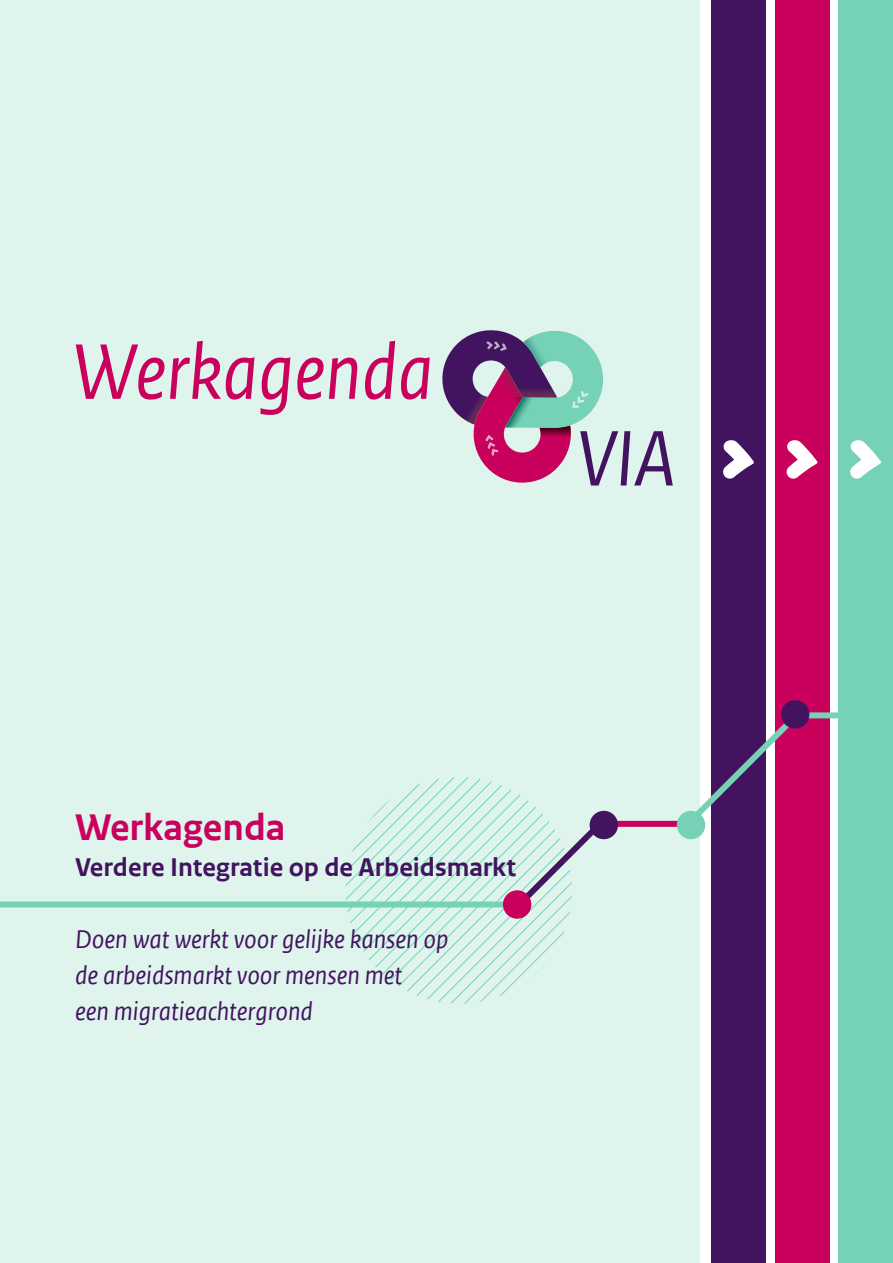
<style>
.page{position:relative;width:893px;height:1263px;background:#fff}
.page>*{position:absolute;margin:0;border:0;box-sizing:border-box;transform-origin:0 0}
.t1{font:italic 82.8px "Rijksoverheid Sans Text TT";color:#ca005d;scale:.94 1}
.t2{font:italic 82.8px "Rijksoverheid Sans Text TT";color:#42145f;scale:.94 1}
.t3{font:700 39px "Rijksoverheid Sans Text TT";color:#ca005d}
.t4{font:italic 27px/36px "Rijksoverheid Sans Text TT";color:#42145f}
.t5{font:700 27px "Rijksoverheid Sans Text TT";color:#42145f}
</style>
<div class="page">
<div style="left:0;top:0;width:699px;height:1263px;background:#def4ed"></div>
<svg style="left:345px;top:777px;width:225px;height:227px"></svg>
<div style="left:839px;top:0;width:54px;height:1263px;background:#76d2b6"></div>
<div style="left:775px;top:0;width:54px;height:1263px;background:#ca005d"></div>
<div style="left:712px;top:0;width:54px;height:1263px;background:#42145f"></div>
<svg style="left:442px;top:330px;width:162px;height:153px"></svg>
<svg style="left:723px;top:440px;width:31px;height:39px"></svg>
<svg style="left:786px;top:440px;width:32px;height:39px"></svg>
<svg style="left:850px;top:440px;width:31px;height:39px"></svg>
<div style="left:607px;top:821px;width:80px;height:6px;background:#ca005d"></div>
<svg style="left:512px;top:814px;width:97px;height:98px"></svg>
<div style="left:0;top:901px;width:509px;height:6px;background:#76d2b6"></div>
<div style="left:503px;top:890px;width:28px;height:29px;background:#ca005d;border-radius:50%"></div>
<div style="left:590px;top:811px;width:28px;height:28px;background:#42145f;border-radius:50%"></div>
<div style="left:677px;top:811px;width:28px;height:28px;background:#76d2b6;border-radius:50%"></div>
<svg style="left:680px;top:709px;width:159px;height:122px"></svg>
<div style="left:781px;top:700px;width:28px;height:29px;background:#42145f;border-radius:50%"></div>
<h1 class="t1" style="left:73px;top:326px;width:385px">Werkagenda</h1>
<h1 class="t2" style="left:577px;top:412px;width:107px">VIA</h1>
<h2 class="t3" style="left:75px;top:805px;width:212px">Werkagenda</h2>
<p class="t5" style="left:75px;top:851px;width:442px">Verdere Integratie op de Arbeidsmarkt</p>
<p class="t4" style="left:75px;top:921px;width:375px">Doen wat werkt voor gelijke kansen op de arbeidsmarkt voor mensen met<br>een migratieachtergrond</p>
</div>
